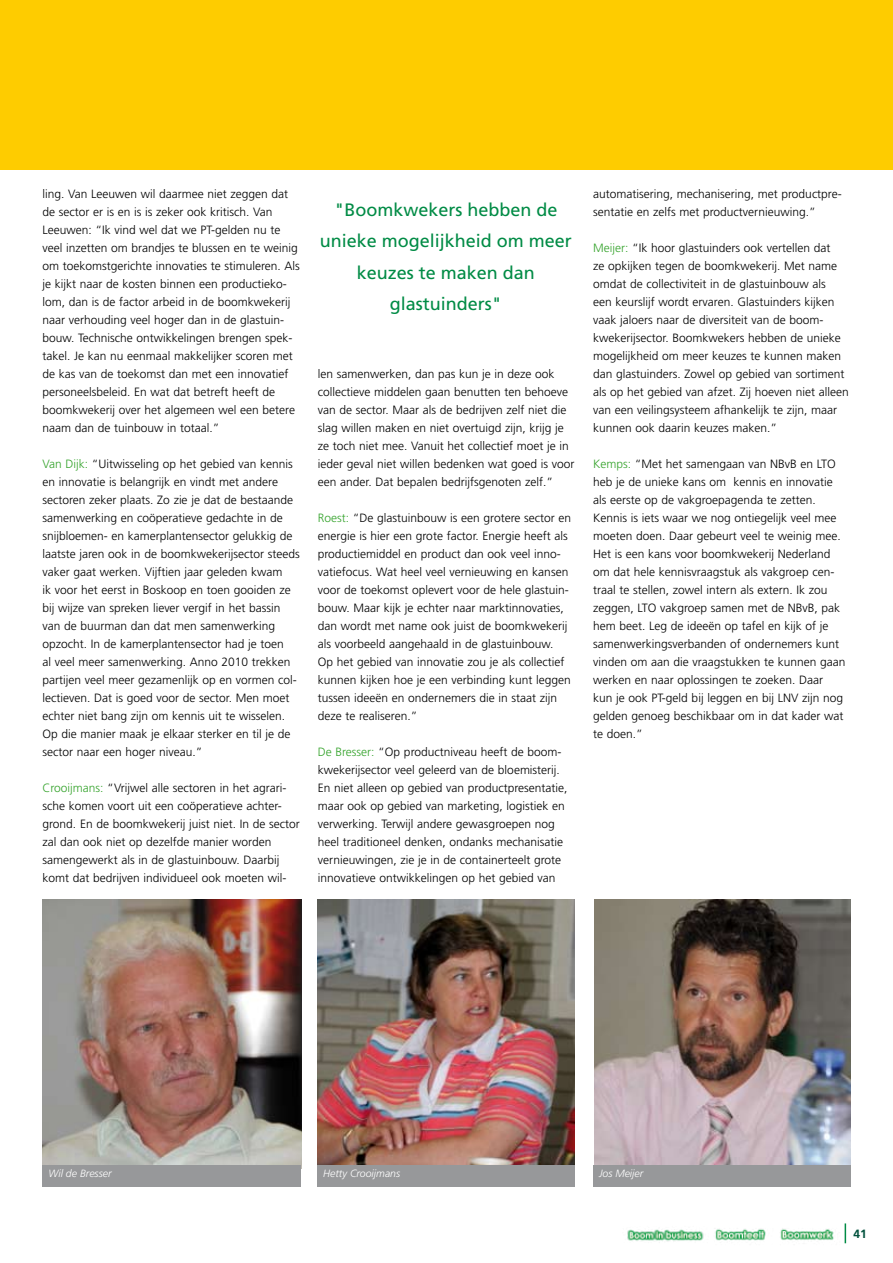
<style>
.page{position:relative;width:893px;height:1263px;background:#fff}
.page>*{position:absolute;margin:0;border:0;box-sizing:border-box;transform-origin:0 0}
.t1{font:18px/31.5px "Frutiger";color:#008b45;text-align:center}
.t2{font:300 12px/18px "Frutiger";color:#000}
.t3{font:700 12px "Frutiger";color:#00513c}
.t4{font:italic 300 10.5px "Frutiger";color:#fff}
.s1{color:#35a32c}
</style>
<div class="page">
<img style="left:627px;top:1229px;width:77px;height:13px">
<img style="left:715px;top:1229px;width:51px;height:12px">
<img style="left:780px;top:1223px;width:66px;height:21px">
<div style="left:0;top:0;width:893px;height:170px;background:#fecc00"></div>
<img style="left:43px;top:899px;width:259px;height:269px">
<img style="left:317px;top:899px;width:258px;height:266px">
<img style="left:595px;top:899px;width:255px;height:266px">
<div style="left:43px;top:1165px;width:258px;height:21px;background:#97989a"></div>
<div style="left:317px;top:1165px;width:258px;height:21px;background:#97989a"></div>
<div style="left:593px;top:1165px;width:257px;height:21px;background:#97989a"></div>
<p class="t2" style="left:43px;top:185px;width:259px">ling. Van Leeuwen wil daarmee niet zeggen dat de sector er is en is is zeker ook kritisch. Van Leeuwen: “Ik vind wel dat we PT-gelden nu te veel inzetten om brandjes te blussen en te weinig om toekomstgerichte innovaties te stimuleren. Als je kijkt naar de kosten binnen een productieko&shy;lom, dan is de factor arbeid in de boomkwekerij naar verhouding veel hoger dan in de glastuin&shy;bouw. Technische ontwikkelingen brengen spek&shy;takel. Je kan nu eenmaal makkelijker scoren met de kas van de toekomst dan met een innovatief personeelsbeleid. En wat dat betreft heeft de boomkwekerij over het algemeen wel een betere naam dan de tuinbouw in totaal.”</p>
<p class="t2" style="left:43px;top:455px;width:259px"><span class="s1">Van Dijk:</span> “Uitwisseling op het gebied van kennis en innovatie is belangrijk en vindt met andere sectoren zeker plaats. Zo zie je dat de bestaande samenwerking en coöperatieve gedachte in de snijbloemen- en kamerplantensector gelukkig de laatste jaren ook in de boomkwekerijsector steeds vaker gaat werken. Vijftien jaar geleden kwam<br>ik voor het eerst in Boskoop en toen gooiden ze bij wijze van spreken liever vergif in het bassin van de buurman dan dat men samenwerking opzocht. In de kamerplantensector had je toen<br>al veel meer samenwerking. Anno 2010 trekken partijen veel meer gezamenlijk op en vormen col&shy;lectieven. Dat is goed voor de sector. Men moet echter niet bang zijn om kennis uit te wisselen.<br>Op die manier maak je elkaar sterker en til je de sector naar een hoger niveau.”</p>
<p class="t2" style="left:43px;top:779px;width:259px"><span class="s1">Crooijmans:</span> “Vrijwel alle sectoren in het agrari&shy;sche komen voort uit een coöperatieve achter&shy;grond. En de boomkwekerij juist niet. In de sector zal dan ook niet op dezelfde manier worden samengewerkt als in de glastuinbouw. Daarbij komt dat bedrijven individueel ook moeten wil-</p>
<h1 class="t1" style="left:320px;top:193px;width:254px">"Boomkwekers hebben de unieke mogelijkheid om meer keuzes te maken dan glastuinders"</h1>
<p class="t2" style="left:318px;top:365px;width:258px">len samenwerken, dan pas kun je in deze ook collectieve middelen gaan benutten ten behoeve van de sector. Maar als de bedrijven zelf niet die slag willen maken en niet overtuigd zijn, krijg je ze toch niet mee. Vanuit het collectief moet je in ieder geval niet willen bedenken wat goed is voor een ander. Dat bepalen bedrijfsgenoten zelf.”</p>
<p class="t2" style="left:318px;top:509px;width:255px"><span class="s1">Roest:</span> “De glastuinbouw is een grotere sector en energie is hier een grote factor. Energie heeft als productiemiddel en product dan ook veel inno&shy;vatiefocus. Wat heel veel vernieuwing en kansen voor de toekomst oplevert voor de hele glastuin&shy;bouw. Maar kijk je echter naar marktinnovaties, dan wordt met name ook juist de boomkwekerij als voorbeeld aangehaald in de glastuinbouw.<br>Op het gebied van innovatie zou je als collectief kunnen kijken hoe je een verbinding kunt leggen tussen ideeën en ondernemers die in staat zijn deze te realiseren.”</p>
<p class="t2" style="left:318px;top:743px;width:251px"><span class="s1">De Bresser:</span> “Op productniveau heeft de boom&shy;kwekerijsector veel geleerd van de bloemisterij.<br>En niet alleen op gebied van productpresentatie, maar ook op gebied van marketing, logistiek en verwerking. Terwijl andere gewasgroepen nog heel traditioneel denken, ondanks mechanisatie vernieuwingen, zie je in de containerteelt grote innovatieve ontwikkelingen op het gebied van</p>
<p class="t2" style="left:593px;top:185px;width:250px">automatisering, mechanisering, met productpre&shy;sentatie en zelfs met productvernieuwing.”</p>
<p class="t2" style="left:593px;top:239px;width:257px"><span class="s1">Meijer:</span> “Ik hoor glastuinders ook vertellen dat<br>ze opkijken tegen de boomkwekerij. Met name omdat de collectiviteit in de glastuinbouw als<br>een keurslijf wordt ervaren. Glastuinders kijken vaak jaloers naar de diversiteit van de boom&shy;kwekerijsector. Boomkwekers hebben de unieke mogelijkheid om meer keuzes te kunnen maken dan glastuinders. Zowel op gebied van sortiment als op het gebied van afzet. Zij hoeven niet alleen van een veilingsysteem afhankelijk te zijn, maar kunnen ook daarin keuzes maken.”</p>
<p class="t2" style="left:593px;top:455px;width:254px"><span class="s1">Kemps:</span> “Met het samengaan van NBvB en LTO heb je de unieke kans om kennis en innovatie als eerste op de vakgroepagenda te zetten.<br>Kennis is iets waar we nog ontiegelijk veel mee moeten doen. Daar gebeurt veel te weinig mee.<br>Het is een kans voor boomkwekerij Nederland om dat hele kennisvraagstuk als vakgroep cen&shy;traal te stellen, zowel intern als extern. Ik zou zeggen, LTO vakgroep samen met de NBvB, pak hem beet. Leg de ideeën op tafel en kijk of je samenwerkingsverbanden of ondernemers kunt vinden om aan die vraagstukken te kunnen gaan werken en naar oplossingen te zoeken. Daar kun je ook PT-geld bij leggen en bij LNV zijn nog gelden genoeg beschikbaar om in dat kader wat te doen.”</p>
<p class="t4" style="left:48px;top:1167px;width:65px">Wil de Bresser</p>
<p class="t4" style="left:323px;top:1167px;width:78px">Hetty Crooijmans</p>
<p class="t4" style="left:599px;top:1167px;width:46px">Jos Meijer</p>
<p class="t3" style="left:853px;top:1227px;width:15px">41</p>
</div>
